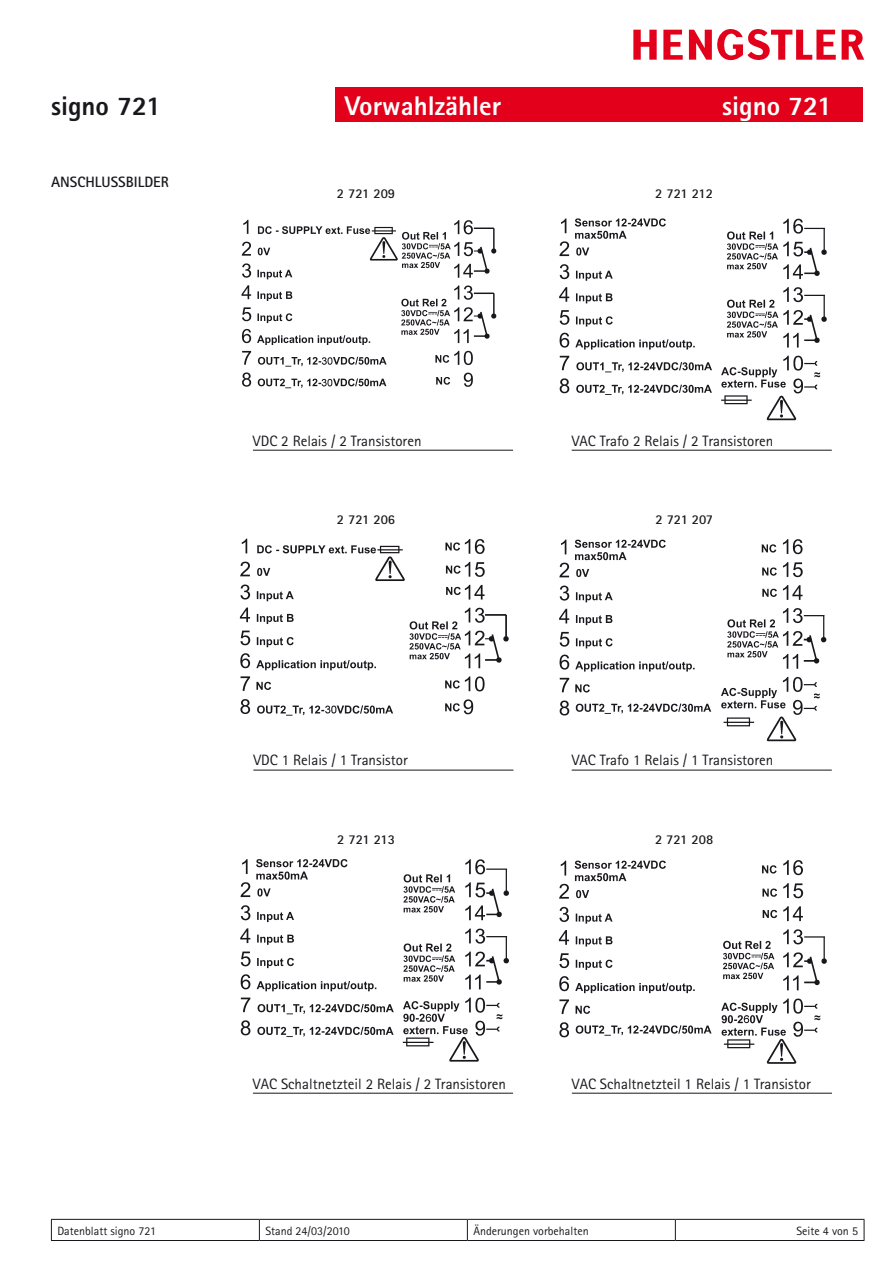
<style>
.page{position:relative;width:893px;height:1263px;background:#fff}
.page>*{position:absolute;margin:0;border:0;box-sizing:border-box;transform-origin:0 0}
.t1{font:800 27px "Rotis Sans Serif";color:#fff}
.t2{font:800 27px "Rotis Sans Serif";color:#1a171c}
.Technische_Daten_mit{font:15px "Rotis Sans Serif";color:#1a171c}
.headline_2{font:700 15px "Rotis Sans Serif";color:#1a171c}
.headline_2-2{font:700 13.5px "Rotis Sans Serif";color:#1a171c}
.t3{font:12px "Rotis Sans Serif";color:#1a171c}
</style>
<div class="page">
<hr style="left:51px;top:1219px;width:208px;height:1px;background:#1a171c">
<svg style="left:51px;top:1220px;width:1px;height:20px"></svg>
<hr style="left:259px;top:1219px;width:208px;height:1px;background:#1a171c">
<svg style="left:259px;top:1220px;width:1px;height:20px"></svg>
<hr style="left:467px;top:1219px;width:208px;height:1px;background:#1a171c">
<svg style="left:467px;top:1220px;width:1px;height:20px"></svg>
<hr style="left:675px;top:1219px;width:189px;height:1px;background:#1a171c">
<svg style="left:675px;top:1220px;width:1px;height:20px"></svg>
<svg style="left:864px;top:1220px;width:1px;height:20px"></svg>
<hr style="left:51px;top:1240px;width:208px;height:1px;background:#1a171c">
<hr style="left:259px;top:1240px;width:208px;height:1px;background:#1a171c">
<hr style="left:467px;top:1240px;width:208px;height:1px;background:#1a171c">
<hr style="left:675px;top:1240px;width:189px;height:1px;background:#1a171c">
<svg style="left:689px;top:29px;width:147px;height:31px"></svg>
<svg style="left:633px;top:30px;width:24px;height:30px"></svg>
<svg style="left:663px;top:30px;width:20px;height:30px"></svg>
<svg style="left:842px;top:30px;width:22px;height:30px"></svg>
<div style="left:335px;top:88px;width:528px;height:34px;background:#e2001a"></div>
<hr style="left:253px;top:450px;width:260px;height:1px;background:#1a171c">
<hr style="left:572px;top:450px;width:260px;height:1px;background:#1a171c">
<hr style="left:253px;top:770px;width:260px;height:1px;background:#1a171c">
<hr style="left:572px;top:770px;width:260px;height:1px;background:#1a171c">
<hr style="left:253px;top:1093px;width:260px;height:1px;background:#1a171c">
<img style="left:241px;top:219px;width:256px;height:170px">
<img style="left:239px;top:538px;width:270px;height:178px">
<img style="left:559px;top:539px;width:268px;height:203px">
<img style="left:559px;top:218px;width:268px;height:203px">
<img style="left:240px;top:859px;width:269px;height:203px">
<img style="left:558px;top:860px;width:269px;height:204px">
<hr style="left:572px;top:1093px;width:260px;height:1px;background:#1a171c">
<p class="t2" style="left:51px;top:88px;width:112px">signo 721</p>
<p class="t1" style="left:345px;top:88px;width:158px">Vorwahlzähler</p>
<p class="t1" style="left:722px;top:88px;width:112px">signo 721</p>
<p class="headline_2" style="left:51px;top:172px;width:119px">ANSCHLUSSBILDER</p>
<p class="headline_2-2" style="left:337px;top:185px;width:60px">2 721 209</p>
<p class="headline_2-2" style="left:655px;top:185px;width:59px">2 721 212</p>
<p class="Technische_Daten_mit" style="left:253px;top:432px;width:170px">VDC 2 Relais / 2 Transistoren</p>
<p class="Technische_Daten_mit" style="left:572px;top:432px;width:203px">VAC Trafo 2 Relais / 2 Transistoren</p>
<p class="headline_2-2" style="left:337px;top:510px;width:60px">2 721 206</p>
<p class="headline_2-2" style="left:655px;top:510px;width:59px">2 721 207</p>
<p class="Technische_Daten_mit" style="left:253px;top:751px;width:156px">VDC 1 Relais / 1 Transistor</p>
<p class="Technische_Daten_mit" style="left:572px;top:751px;width:203px">VAC Trafo 1 Relais / 1 Transistoren</p>
<p class="headline_2-2" style="left:337px;top:831px;width:59px">2 721 213</p>
<p class="headline_2-2" style="left:655px;top:831px;width:60px">2 721 208</p>
<p class="Technische_Daten_mit" style="left:253px;top:1074px;width:254px">VAC Schaltnetzteil 2 Relais / 2 Transistoren</p>
<p class="Technische_Daten_mit" style="left:572px;top:1074px;width:240px">VAC Schaltnetzteil 1 Relais / 1 Transistor</p>
<p class="t3" style="left:57px;top:1223px;width:100px">Datenblatt signo 721</p>
<p class="t3" style="left:265px;top:1223px;width:86px">Stand 24/03/2010</p>
<p class="t3" style="left:473px;top:1223px;width:117px">Änderungen vorbehalten</p>
<p class="t3" style="left:796px;top:1223px;width:63px">Seite 4 von 5</p>
</div>
